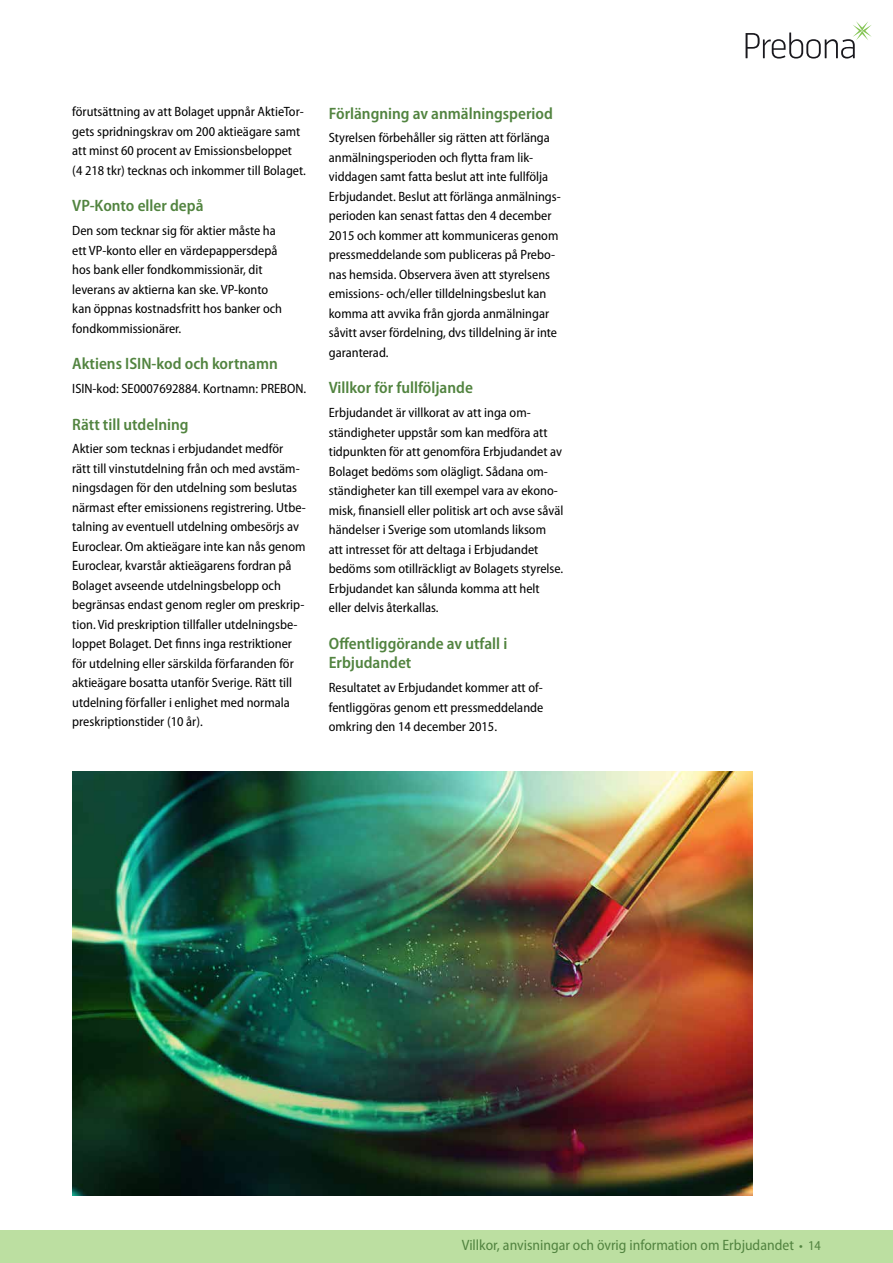
<style>
.page{position:relative;width:893px;height:1263px;background:#fff}
.page>*{position:absolute;margin:0;border:0;box-sizing:border-box;transform-origin:0 0}
.t1{font:600 semi-condensed 16.5px/19.5px "Myriad Pro";color:#528440}
.t2{font:semi-condensed 15px "Myriad Pro";color:#528440}
.t3{font:semi-condensed 13.5px/19.5px "Myriad Pro";color:#000}
.s1{font-size:13.5px}
</style>
<div class="page">
<div style="left:0;top:1230px;width:893px;height:33px;background:#bcdfa1"></div>
<svg style="left:746px;top:21px;width:126px;height:38px"></svg>
<img style="left:72px;top:771px;width:681px;height:424px">
<p class="t3" style="left:72px;top:102px;width:235px">förutsättning av att Bolaget uppnår AktieTor&shy;gets spridningskrav om 200 aktieägare samt att minst 60 procent av Emissionsbeloppet<br>(4 218 tkr) tecknas och inkommer till Bolaget.</p>
<p class="t1" style="left:72px;top:196px;width:133px">VP-Konto eller depå</p>
<p class="t3" style="left:72px;top:221px;width:211px">Den som tecknar sig för aktier måste ha ett VP-konto eller en värdepappersdepå hos bank eller fondkommissionär, dit leverans av aktierna kan ske. VP-konto kan öppnas kostnadsfritt hos banker och fondkommissionärer.</p>
<p class="t1" style="left:72px;top:354px;width:207px">Aktiens ISIN-kod och kortnamn</p>
<p class="t3" style="left:72px;top:378px;width:235px">ISIN-kod: SE0007692884. Kortnamn: PREBON.</p>
<p class="t1" style="left:72px;top:414px;width:118px">Rätt till utdelning</p>
<p class="t3" style="left:72px;top:439px;width:235px">Aktier som tecknas i erbjudandet medför<br>rätt till vinstutdelning från och med avstäm&shy;ningsdagen för den utdelning som beslutas närmast efter emissionens registrering. Utbe&shy;talning av eventuell utdelning ombesörjs av Euroclear. Om aktieägare inte kan nås genom Euroclear, kvarstår aktieägarens fordran på Bolaget avseende utdelningsbelopp och begränsas endast genom regler om preskrip&shy;tion. Vid preskription tillfaller utdelningsbe&shy;loppet Bolaget. Det finns inga restriktioner för utdelning eller särskilda förfaranden för aktieägare bosatta utanför Sverige. Rätt till utdelning förfaller i enlighet med normala preskriptionstider (10 år).</p>
<p class="t1" style="left:329px;top:103px;width:225px">Förlängning av anmälningsperiod</p>
<p class="t3" style="left:329px;top:128px;width:233px">Styrelsen förbehåller sig rätten att förlänga anmälningsperioden och flytta fram lik&shy;viddagen samt fatta beslut att inte fullfölja Erbjudandet. Beslut att förlänga anmälnings&shy;perioden kan senast fattas den 4 december 2015 och kommer att kommuniceras genom pressmeddelande som publiceras på Prebo&shy;nas hemsida. Observera även att styrelsens emissions- och/eller tilldelningsbeslut kan komma att avvika från gjorda anmälningar såvitt avser fördelning, dvs tilldelning är inte garanterad.</p>
<p class="t1" style="left:329px;top:378px;width:146px">Villkor för fullföljande</p>
<p class="t3" style="left:329px;top:403px;width:236px">Erbjudandet är villkorat av att inga om&shy;ständigheter uppstår som kan medföra att tidpunkten för att genomföra Erbjudandet av Bolaget bedöms som olägligt. Sådana om&shy;ständigheter kan till exempel vara av ekono&shy;misk, finansiell eller politisk art och avse såväl händelser i Sverige som utomlands liksom att intresset för att deltaga i Erbjudandet bedöms som otillräckligt av Bolagets styrelse.<br>Erbjudandet kan sålunda komma att helt eller delvis återkallas.</p>
<p class="t1" style="left:329px;top:633px;width:180px">Offentliggörande av utfall i<br>Erbjudandet</p>
<p class="t3" style="left:329px;top:677px;width:216px;text-align:justify">Resultatet av Erbjudandet kommer att of&shy;fentliggöras genom ett pressmeddelande omkring den 14 december 2015.</p>
<p class="t2" style="left:462px;top:1235px;width:361px">Villkor, anvisningar och övrig information om Erbjudandet <span class="s1">• 14</span></p>
</div>
